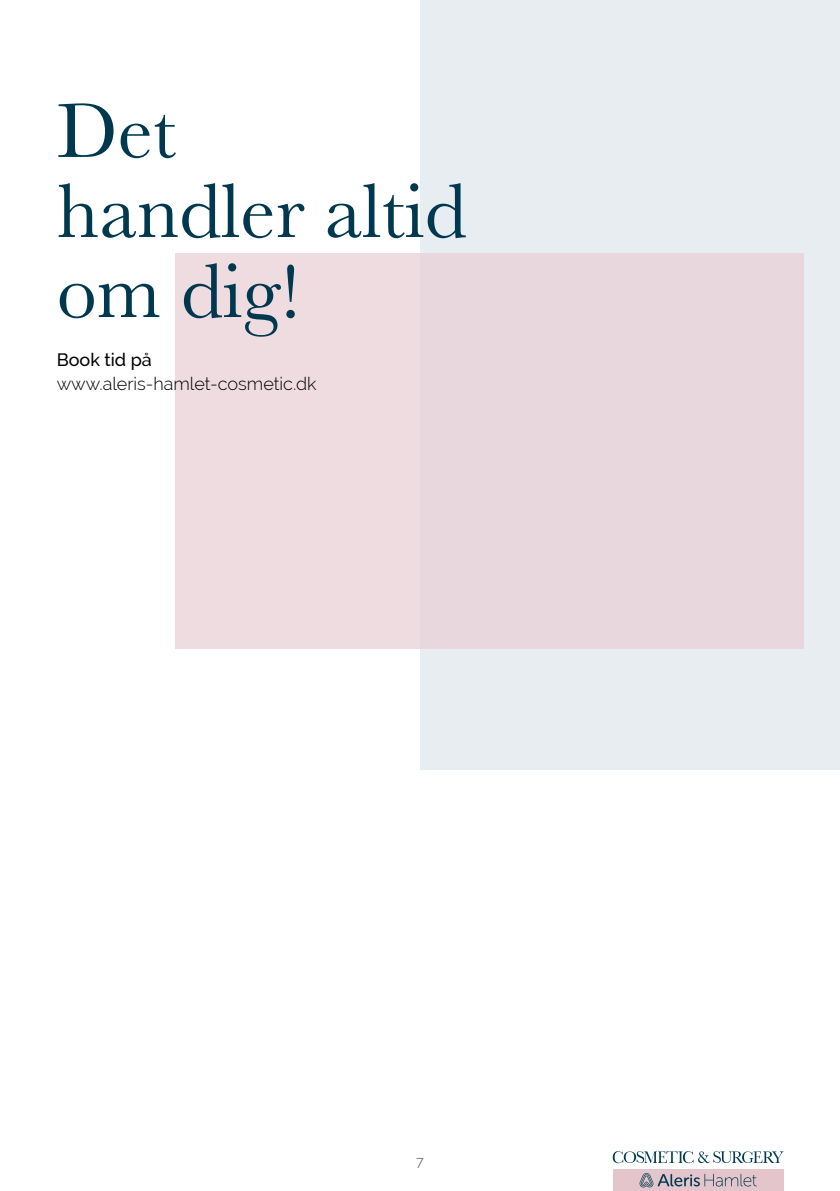
<style>
.page{position:relative;width:840px;height:1191px;background:#fff}
.page>*{position:absolute;margin:0;border:0;box-sizing:border-box;transform-origin:0 0}
.Det_Handler_Om_Dig{font:80px/80px "Baskerville";color:#00384f}
.brødtekst{font:300 18px "Raleway";color:#000}
.brødtekst_medium{font:500 18px "Raleway";color:#000}
.t1{font:300 14px "Raleway";color:#484847}
</style>
<div class="page">
<div style="left:612px;top:1169px;width:170px;height:22px;background:#e3c5cb"></div>
<svg style="left:639px;top:1173px;width:117px;height:14px"></svg>
<svg style="left:612px;top:1151px;width:170px;height:12px"></svg>
<div style="left:420px;top:0;width:419px;height:769px;background:#e7edf1"></div>
<div style="left:175px;top:253px;width:628px;height:396px;background:#e8d7dd"></div>
<p class="Det_Handler_Om_Dig" style="left:57px;top:92px;width:411px">Det<br>handler altid om dig!</p>
<p class="brødtekst_medium" style="left:57px;top:349px;width:97px">Book tid på</p>
<p class="brødtekst" style="left:57px;top:373px;width:261px">www.aleris-hamlet-cosmetic.dk</p>
<p class="t1" style="left:416px;top:1153px;width:9px">7</p>
</div>
